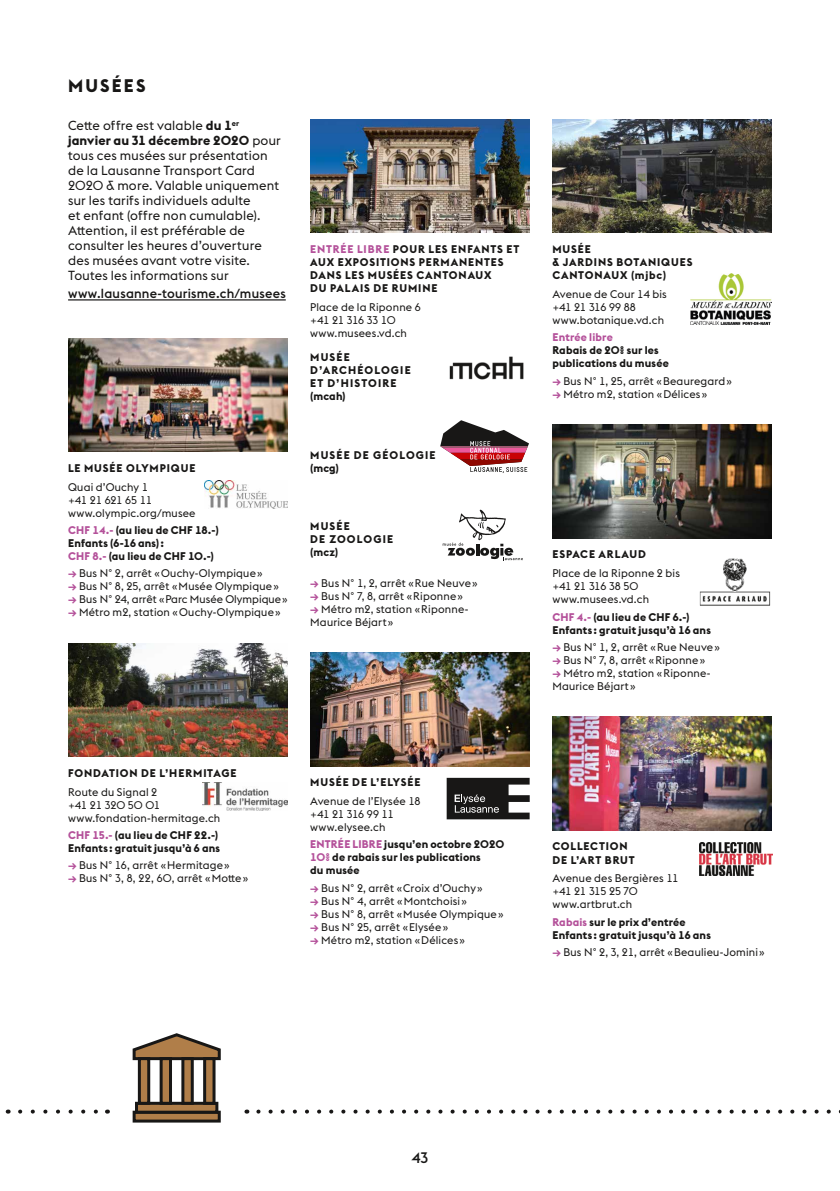
<style>
.page{position:relative;width:840px;height:1191px;background:#fff}
.page>*{position:absolute;margin:0;border:0;box-sizing:border-box;transform-origin:0 0}
.t1{font:700 18px "Euclid Flex";letter-spacing:.12em;color:#181716}
.t2{font:500 15px "Euclid Flex";color:#181716}
.t3{font:13px/15px "Euclid Flex";letter-spacing:.01em;color:#181716}
.t4{font:500 13px "Euclid Flex";letter-spacing:.015em;color:#181716}
.t5{font:11px/13px "Euclid Flex";letter-spacing:.015em;color:#181716}
.t6{font:700 11px/13px "Euclid Flex";letter-spacing:.025em;color:#181716}
.t7{font:700 11px/13px "Euclid Flex";letter-spacing:.08em;color:#181716}
.t8{font:700 11px/13px "Euclid Flex";letter-spacing:.105em;color:#181716}
.t9{font:700 11px/13px "Euclid Flex";letter-spacing:.07em;color:#181716}
.t10{font:700 11px "Euclid Flex";letter-spacing:.085em;color:#181716}
.t11{font:700 11px "Euclid Flex";letter-spacing:.015em;color:#b4519a}
.s1{font-weight:700}
.s2{color:#b4519a}
.s3{font-weight:700;color:#b4519a}
</style>
<div class="page">
<hr style="left:68px;top:299px;width:217px;height:1px;background:#181716">
<img style="left:68px;top:338px;width:219px;height:113px">
<img style="left:68px;top:643px;width:219px;height:113px">
<img style="left:552px;top:119px;width:219px;height:114px">
<img style="left:552px;top:425px;width:219px;height:113px">
<img style="left:552px;top:717px;width:219px;height:113px">
<img style="left:310px;top:119px;width:219px;height:114px">
<img style="left:310px;top:652px;width:219px;height:114px">
<svg style="left:442px;top:510px;width:80px;height:50px"></svg>
<svg style="left:20px;top:1109px;width:78px;height:4px"></svg>
<svg style="left:258px;top:1109px;width:582px;height:4px"></svg>
<div style="left:134px;top:1112px;width:85px;height:9px;background:#b07e49"></div>
<div style="left:132px;top:1110px;width:89px;height:12px;border:3px solid #181716"></div>
<div style="left:136px;top:1103px;width:81px;height:9px;background:#b07e49"></div>
<div style="left:135px;top:1101px;width:83px;height:12px;border:3px solid #181716"></div>
<svg style="left:132px;top:1033px;width:89px;height:28px"></svg>
<div style="left:139px;top:1058px;width:10px;height:45px;background:#b07e49"></div>
<div style="left:138px;top:1057px;width:12px;height:47px;border:3px solid #181716"></div>
<div style="left:161px;top:1058px;width:9px;height:45px;background:#b07e49"></div>
<div style="left:159px;top:1057px;width:13px;height:47px;border:3px solid #181716"></div>
<div style="left:183px;top:1058px;width:9px;height:45px;background:#b07e49"></div>
<div style="left:181px;top:1057px;width:13px;height:47px;border:3px solid #181716"></div>
<div style="left:204px;top:1058px;width:10px;height:45px;background:#b07e49"></div>
<div style="left:203px;top:1057px;width:12px;height:47px;border:3px solid #181716"></div>
<img style="left:205px;top:480px;width:82px;height:28px">
<img style="left:202px;top:782px;width:85px;height:28px">
<svg style="left:446px;top:778px;width:83px;height:41px;background:#444342"></svg>
<img style="left:699px;top:558px;width:72px;height:48px">
<img style="left:449px;top:357px;width:75px;height:22px">
<img style="left:690px;top:273px;width:81px;height:51px">
<svg style="left:440px;top:420px;width:88px;height:53px"></svg>
<img style="left:699px;top:843px;width:73px;height:32px">
<h1 class="t1" style="left:68px;top:75px;width:79px">MUSÉES</h1>
<p class="t3" style="left:68px;top:118px;width:214px">Cette offre est valable <span class="s1">du 1</span><sup>er </sup><span class="s1">janvier au 31 décembre 2020</span> pour tous ces musées sur présentation de la Lausanne Transport Card<br>2020 &amp; more. Valable uniquement sur les tarifs individuels adulte<br>et enfant (offre non cumulable).<br>Attention, il est préférable de consulter les heures d’ouverture des musées avant votre visite.<br>Toutes les informations sur</p>
<p class="t4" style="left:68px;top:286px;width:219px">www.lausanne-tourisme.ch/musees</p>
<p class="t7" style="left:68px;top:461px;width:129px">LE MUSÉE OLYMPIQUE</p>
<p class="t5" style="left:68px;top:480px;width:129px">Quai d’Ouchy 1<br>+41 21 621 65 11 www.olympic.org/musee</p>
<p class="t6" style="left:68px;top:523px;width:152px"><span class="s2">CHF 14.-</span> (au lieu de CHF 18.-)<br>Enfants (6-16 ans):<br><span class="s2">CHF 8.-</span> (au lieu de CHF 10.-)</p>
<p class="t5" style="left:68px;top:567px;width:196px"><span class="s3">→</span> Bus N° 2, arrêt «Ouchy-Olympique»</p>
<p class="t5" style="left:68px;top:580px;width:212px"><span class="s3">→</span> Bus N° 8, 25, arrêt «Musée Olympique»</p>
<p class="t5" style="left:68px;top:593px;width:221px"><span class="s3">→</span> Bus N° 24, arrêt «Parc Musée Olympique»</p>
<p class="t5" style="left:68px;top:606px;width:214px"><span class="s3">→</span> Métro m2, station «Ouchy-Olympique»</p>
<p class="t7" style="left:310px;top:243px;width:210px"><span class="s2">ENTRÉE LIBRE</span> POUR LES ENFANTS ET<br>AUX EXPOSITIONS PERMANENTES<br>DANS LES MUSÉES CANTONAUX<br>DU PALAIS DE RUMINE</p>
<p class="t5" style="left:310px;top:301px;width:112px">Place de la Riponne 6 +41 21 316 33 10 www.musees.vd.ch</p>
<p class="t8" style="left:310px;top:351px;width:102px">MUSÉE<br>D’ARCHÉOLOGIE<br>ET D’HISTOIRE (mcah)</p>
<p class="t8" style="left:310px;top:448px;width:127px">MUSÉE DE GÉOLOGIE (mcg)</p>
<p class="t8" style="left:310px;top:520px;width:84px">MUSÉE<br>DE ZOOLOGIE (mcz)</p>
<p class="t5" style="left:310px;top:576px;width:169px"><span class="s3">→</span> Bus N° 1, 2, arrêt «Rue Neuve»</p>
<p class="t5" style="left:310px;top:589px;width:154px"><span class="s3">→</span> Bus N° 7, 8, arrêt «Riponne»</p>
<p class="t5" style="left:310px;top:602px;width:159px"><span class="s3">→</span> Métro m2, station «Riponne-<br>Maurice Béjart»</p>
<p class="t7" style="left:68px;top:766px;width:170px">FONDATION DE L’HERMITAGE</p>
<p class="t5" style="left:68px;top:785px;width:154px">Route du Signal 2<br>+41 21 320 50 01 www.fondation-hermitage.ch</p>
<p class="t6" style="left:68px;top:828px;width:153px"><span class="s2">CHF 15.-</span> (au lieu de CHF 22.-)<br>Enfants: gratuit jusqu’à 6 ans</p>
<p class="t5" style="left:68px;top:859px;width:163px"><span class="s3">→</span> Bus N° 16, arrêt «Hermitage»</p>
<p class="t5" style="left:68px;top:872px;width:181px"><span class="s3">→</span> Bus N° 3, 8, 22, 60, arrêt «Motte»</p>
<p class="t10" style="left:310px;top:776px;width:112px">MUSÉE DE L’ELYSÉE</p>
<p class="t5" style="left:310px;top:794px;width:112px">Avenue de l’Elysée 18 +41 21 316 99 11 www.elysee.ch</p>
<p class="t6" style="left:310px;top:838px;width:196px"><span class="s2">ENTRÉE LIBRE</span> jusqu’en octobre 2020<br><span class="s2">10%</span> de rabais sur les publications<br>du musée</p>
<p class="t5" style="left:310px;top:881px;width:174px"><span class="s3">→</span> Bus N° 2, arrêt «Croix d’Ouchy»</p>
<p class="t5" style="left:310px;top:894px;width:158px"><span class="s3">→</span> Bus N° 4, arrêt «Montchoisi»</p>
<p class="t5" style="left:310px;top:907px;width:194px"><span class="s3">→</span> Bus N° 8, arrêt «Musée Olympique»</p>
<p class="t5" style="left:310px;top:920px;width:139px"><span class="s3">→</span> Bus N° 25, arrêt «Elysée»</p>
<p class="t5" style="left:310px;top:933px;width:156px"><span class="s3">→</span> Métro m2, station «Délices»</p>
<p class="t7" style="left:552px;top:243px;width:141px">MUSÉE<br>&amp; JARDINS BOTANIQUES<br>CANTONAUX (mjbc)</p>
<p class="t5" style="left:552px;top:288px;width:116px">Avenue de Cour 14 bis +41 21 316 99 88 www.botanique.vd.ch</p>
<p class="t11" style="left:552px;top:331px;width:62px">Entrée libre</p>
<p class="t6" style="left:552px;top:344px;width:118px">Rabais de 20% sur les publications du musée</p>
<p class="t5" style="left:552px;top:374px;width:181px"><span class="s3">→</span> Bus N° 1, 25, arrêt «Beauregard»</p>
<p class="t5" style="left:552px;top:387px;width:156px"><span class="s3">→</span> Métro m2, station «Délices»</p>
<p class="t7" style="left:552px;top:548px;width:95px">ESPACE ARLAUD</p>
<p class="t5" style="left:552px;top:567px;width:129px">Place de la Riponne 2 bis +41 21 316 38 50 www.musees.vd.ch</p>
<p class="t6" style="left:552px;top:610px;width:160px"><span class="s2">CHF 4.-</span> (au lieu de CHF 6.-)<br>Enfants: gratuit jusqu’à 16 ans</p>
<p class="t5" style="left:552px;top:640px;width:169px"><span class="s3">→</span> Bus N° 1, 2, arrêt «Rue Neuve»</p>
<p class="t5" style="left:552px;top:653px;width:154px"><span class="s3">→</span> Bus N° 7, 8, arrêt «Riponne»</p>
<p class="t5" style="left:552px;top:666px;width:159px"><span class="s3">→</span> Métro m2, station «Riponne-<br>Maurice Béjart»</p>
<p class="t9" style="left:552px;top:840px;width:84px">COLLECTION<br>DE L’ART BRUT</p>
<p class="t5" style="left:552px;top:872px;width:128px">Avenue des Bergières 11 +41 21 315 25 70 www.artbrut.ch</p>
<p class="t6" style="left:552px;top:915px;width:160px"><span class="s2">Rabais</span> sur le prix d’entrée<br>Enfants: gratuit jusqu’à 16 ans</p>
<p class="t5" style="left:552px;top:945px;width:213px"><span class="s3">→</span> Bus N° 2, 3, 21, arrêt «Beaulieu-Jomini»</p>
<h2 class="t2" style="left:411px;top:1149px;width:18px">43</h2>
</div>
